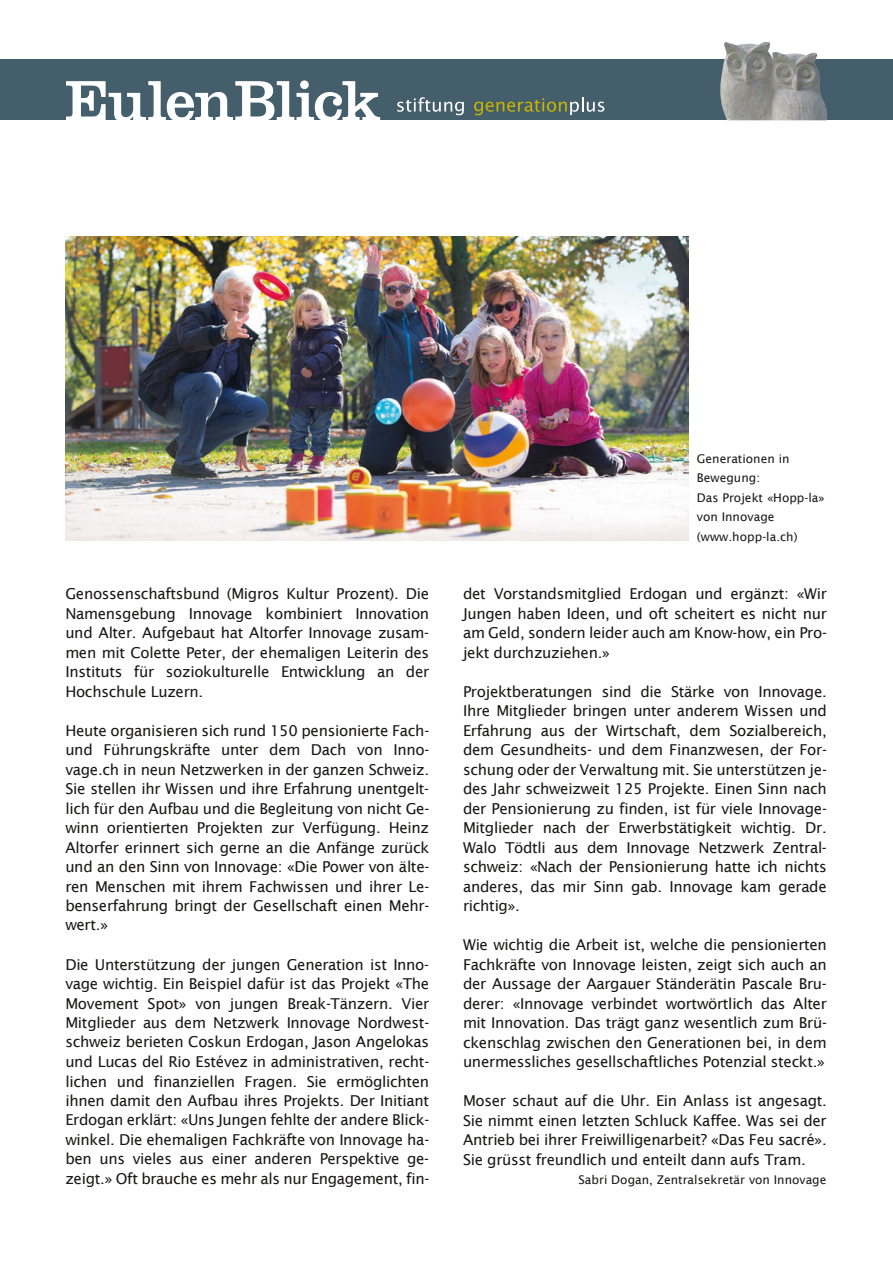
<style>
.page{position:relative;width:893px;height:1263px;background:#fff}
.page>*{position:absolute;margin:0;border:0;box-sizing:border-box;transform-origin:0 0}
.t1{font:60px "Clarendon LT Std";letter-spacing:-.02em;color:#fff}
.t2{font:15px/19.5px "Lucida Sans";letter-spacing:-.02em;color:#181716;text-align:justify}
.t3{font:12px/19.5px "Lucida Sans";letter-spacing:.005em;color:#181716}
</style>
<div class="page">
<div style="left:0;top:60px;width:893px;height:60px;background:#445f6b"></div>
<svg style="left:474px;top:97px;width:130px;height:18px"></svg>
<svg style="left:397px;top:97px;width:67px;height:18px"></svg>
<img style="left:720px;top:42px;width:107px;height:78px">
<img style="left:66px;top:236px;width:623px;height:305px">
<h1 class="t1" style="left:65px;top:66px;width:318px">EulenBlick</h1>
<p class="t2" style="left:65px;top:584px;width:365px">Genossenschaftsbund (Migros Kultur Prozent). Die Namensgebung Innovage kombiniert Innovation und Alter. Aufgebaut hat Altorfer Innovage zusam&shy;men mit Colette Peter, der ehemaligen Leiterin des Instituts für soziokulturelle Entwicklung an der Hochschule Luzern.</p>
<p class="t2" style="left:65px;top:720px;width:365px">Heute organisieren sich rund 150 pensionierte Fach&shy;und Führungskräfte unter dem Dach von Inno&shy;vage.ch in neun Netzwerken in der ganzen Schweiz.<br>Sie stellen ihr Wissen und ihre Erfahrung unentgelt&shy;lich für den Aufbau und die Begleitung von nicht Ge&shy;winn orientierten Projekten zur Verfügung. Heinz Altorfer erinnert sich gerne an die Anfänge zurück und an den Sinn von Innovage: «Die Power von älte&shy;ren Menschen mit ihrem Fachwissen und ihrer Le&shy;benserfahrung bringt der Gesellschaft einen Mehr&shy;wert.»</p>
<p class="t2" style="left:65px;top:954px;width:366px">Die Unterstützung der jungen Generation ist Inno&shy;vage wichtig. Ein Beispiel dafür ist das Projekt «The Movement Spot» von jungen Break-Tänzern. Vier Mitglieder aus dem Netzwerk Innovage Nordwest&shy;schweiz berieten Coskun Erdogan, Jason Angelokas und Lucas del Rio Estévez in administrativen, recht&shy;lichen und finanziellen Fragen. Sie ermöglichten ihnen damit den Aufbau ihres Projekts. Der Initiant Erdogan erklärt: «Uns Jungen fehlte der andere Blick&shy;winkel. Die ehemaligen Fachkräfte von Innovage ha&shy;ben uns vieles aus einer anderen Perspektive ge&shy;zeigt.» Oft brauche es mehr als nur Engagement, fin-</p>
<p class="t3" style="left:697px;top:449px;width:129px">Generationen in<br>Bewegung:<br>Das Projekt «Hopp-la» von Innovage (www.hopp-la.ch)</p>
<p class="t2" style="left:463px;top:584px;width:365px">det Vorstandsmitglied Erdogan und ergänzt: «Wir Jungen haben Ideen, und oft scheitert es nicht nur am Geld, sondern leider auch am Know-how, ein Pro&shy;jekt durchzuziehen.»</p>
<p class="t2" style="left:463px;top:681px;width:365px">Projektberatungen sind die Stärke von Innovage.<br>Ihre Mitglieder bringen unter anderem Wissen und Erfahrung aus der Wirtschaft, dem Sozialbereich, dem Gesundheits- und dem Finanzwesen, der For&shy;schung oder der Verwaltung mit. Sie unterstützen je&shy;des Jahr schweizweit 125 Projekte. Einen Sinn nach der Pensionierung zu finden, ist für viele Innovage-Mitglieder nach der Erwerbstätigkeit wichtig. Dr.<br>Walo Tödtli aus dem Innovage Netzwerk Zentral&shy;schweiz: «Nach der Pensionierung hatte ich nichts anderes, das mir Sinn gab. Innovage kam gerade richtig».</p>
<p class="t2" style="left:463px;top:935px;width:365px">Wie wichtig die Arbeit ist, welche die pensionierten Fachkräfte von Innovage leisten, zeigt sich auch an der Aussage der Aargauer Ständerätin Pascale Bru&shy;derer: «Innovage verbindet wortwörtlich das Alter mit Innovation. Das trägt ganz wesentlich zum Brü&shy;ckenschlag zwischen den Generationen bei, in dem unermessliches gesellschaftliches Potenzial steckt.»</p>
<p class="t2" style="left:463px;top:1091px;width:365px">Moser schaut auf die Uhr. Ein Anlass ist angesagt.<br>Sie nimmt einen letzten Schluck Kaffee. Was sei der Antrieb bei ihrer Freiwilligenarbeit? «Das Feu sacré».<br>Sie grüsst freundlich und enteilt dann aufs Tram.</p>
<p class="t3" style="left:578px;top:1170px;width:250px">Sabri Dogan, Zentralsekretär von Innovage</p>
</div>
